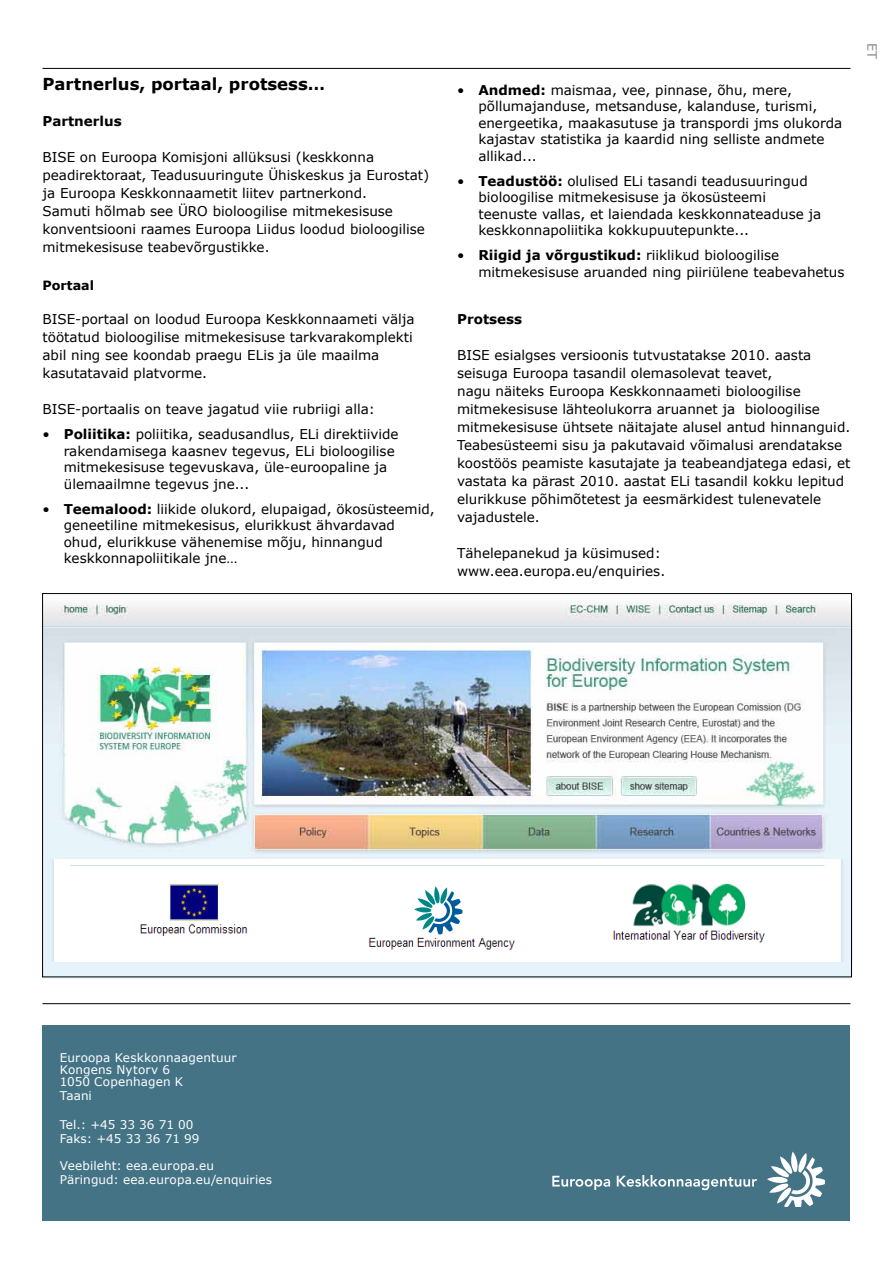
<style>
.page{position:relative;width:893px;height:1263px;background:#fff}
.page>*{position:absolute;margin:0;border:0;box-sizing:border-box;transform-origin:0 0}
.t1{font:700 16.5px "Verdana";color:#000}
.t2{font:13.5px/18px "Verdana";color:#000}
.t3{font:700 13.5px "Verdana";color:#000}
.t4{font:700 12.75px "Verdana";color:#000}
.t5{font:12.75px "Verdana";color:#87888a}
.t6{font:12px/12px "Verdana";letter-spacing:.01em;color:#fff}
.s1{font-weight:700}
</style>
<div class="page">
<hr style="left:43px;top:68px;width:807px;height:1px;background:#000">
<hr style="left:43px;top:1003px;width:807px;height:1px;background:#000">
<div style="left:43px;top:1025px;width:807px;height:195px;background:#437385"></div>
<svg style="left:767px;top:1151px;width:58px;height:55px"></svg>
<svg style="left:552px;top:1176px;width:58px;height:14px"></svg>
<svg style="left:617px;top:1175px;width:140px;height:15px"></svg>
<div style="left:42px;top:960px;width:810px;height:19px;background:#e6f3fb;border:2px solid #e6f3fb"></div>
<img style="left:44px;top:604px;width:806px;height:357px">
<div style="left:403px;top:871px;width:65px;height:64px;background:#fff"></div>
<svg style="left:414px;top:886px;width:48px;height:48px"></svg>
<p class="t1" style="left:43px;top:74px;width:284px">Partnerlus, portaal, protsess…</p>
<p class="t3" style="left:43px;top:113px;width:81px">Partnerlus</p>
<p class="t2" style="left:43px;top:148px;width:388px">BISE on Euroopa Komisjoni allüksusi (keskkonna peadirektoraat, Teadusuuringute Ühiskeskus ja Eurostat) ja Euroopa Keskkonnaametit liitev partnerkond.<br>Samuti hõlmab see ÜRO bioloogilise mitmekesisuse konventsiooni raames Euroopa Liidus loodud bioloogilise mitmekesisuse teabevõrgustikke.</p>
<p class="t4" style="left:43px;top:277px;width:53px">Portaal</p>
<p class="t2" style="left:43px;top:310px;width:374px">BISE-portaal on loodud Euroopa Keskkonnaameti välja töötatud bioloogilise mitmekesisuse tarkvarakomplekti abil ning see koondab praegu ELis ja üle maailma kasutatavaid platvorme.</p>
<p class="t2" style="left:43px;top:400px;width:334px">BISE-portaalis on teave jagatud viie rubriigi alla:</p>
<p class="t2" style="left:64px;top:425px;width:336px;line-height:16.5px;text-indent:-21px">• <span class="s1">Poliitika:</span> poliitika, seadusandlus, ELi direktiivide rakendamisega kaasnev tegevus, ELi bioloogilise mitmekesisuse tegevuskava, üle-euroopaline ja ülemaailmne tegevus jne...</p>
<p class="t2" style="left:64px;top:500px;width:372px;line-height:16.5px;text-indent:-21px">• <span class="s1">Teemalood:</span> liikide olukord, elupaigad, ökosüsteemid, geneetiline mitmekesisus, elurikkust ähvardavad ohud, elurikkuse vähenemise mõju, hinnangud keskkonnapoliitikale jne…</p>
<p class="t2" style="left:478px;top:81px;width:365px;line-height:16.5px;text-indent:-21px">• <span class="s1">Andmed:</span> maismaa, vee, pinnase, õhu, mere, põllumajanduse, metsanduse, kalanduse, turismi, energeetika, maakasutuse ja transpordi jms olukorda kajastav statistika ja kaardid ning selliste andmete allikad...</p>
<p class="t2" style="left:478px;top:172px;width:344px;line-height:16.5px;text-indent:-21px">• <span class="s1">Teadustöö:</span> olulised ELi tasandi teadusuuringud bioloogilise mitmekesisuse ja ökosüsteemi teenuste vallas, et laiendada keskkonnateaduse ja keskkonnapoliitika kokkupuutepunkte...</p>
<p class="t2" style="left:478px;top:247px;width:368px;line-height:16.5px;text-indent:-21px">• <span class="s1">Riigid ja võrgustikud:</span> riiklikud bioloogilise mitmekesisuse aruanded ning piiriülene teabevahetus</p>
<p class="t3" style="left:457px;top:310px;width:67px">Protsess</p>
<p class="t2" style="left:457px;top:346px;width:395px">BISE esialgses versioonis tutvustatakse 2010. aasta seisuga Euroopa tasandil olemasolevat teavet,<br>nagu näiteks Euroopa Keskkonnaameti bioloogilise mitmekesisuse lähteolukorra aruannet ja bioloogilise mitmekesisuse ühtsete näitajate alusel antud hinnanguid.<br>Teabesüsteemi sisu ja pakutavaid võimalusi arendatakse koostöös peamiste kasutajate ja teabeandjatega edasi, et vastata ka pärast 2010. aastat ELi tasandil kokku lepitud elurikkuse põhimõtetest ja eesmärkidest tulenevatele vajadustele.</p>
<p class="t2" style="left:457px;top:544px;width:210px">Tähelepanekud ja küsimused: www.eea.europa.eu/enquiries.</p>
<p class="t5" style="left:880px;top:43px;width:17px;rotate:90deg">ET</p>
<p class="t6" style="left:60px;top:1051px;width:178px">Euroopa Keskkonnaagentuur<br>Kongens Nytorv 6<br>1050 Copenhagen K</p>
<p class="t6" style="left:60px;top:1089px;width:34px">Taani</p>
<p class="t6" style="left:60px;top:1117px;width:141px;line-height:14.4px">Tel.: +45 33 36 71 00<br>Faks: +45 33 36 71 99</p>
<p class="t6" style="left:60px;top:1157px;width:214px;line-height:14.4px">Veebileht: eea.europa.eu<br>Päringud: eea.europa.eu/enquiries</p>
</div>
